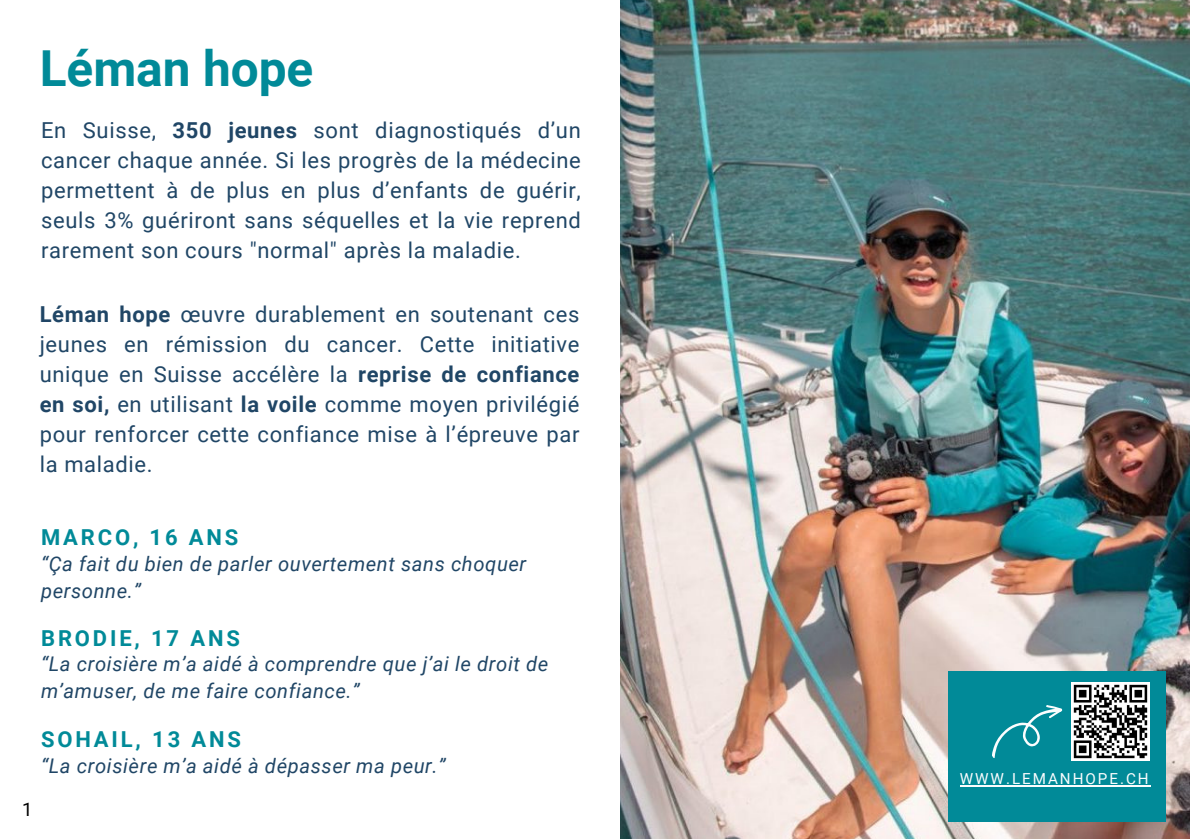
<style>
.page{position:relative;width:1190px;height:839px;background:#fff}
.page>*{position:absolute;margin:0;border:0;box-sizing:border-box;transform-origin:0 0}
.t1{font:700 49.6px "Roboto";color:#018a98}
.t2{font:22px/30px "Roboto";letter-spacing:.03em;color:#204666;text-align:justify}
.t3{font:700 22px "Roboto";letter-spacing:.13em;color:#018a98}
.t4{font:italic 20.2px/27px "Roboto";letter-spacing:.03em;color:#204666}
.t5{font:18.6px "Roboto";color:#000}
.t6{font:15.2px "Roboto";letter-spacing:.13em;color:#fbfdfe}
.s1{font-weight:700}
</style>
<div class="page">
<img style="left:621px;top:0;width:569px;height:838px">
<div style="left:949px;top:671px;width:217px;height:150px;background:#018a98"></div>
<hr style="left:960px;top:785px;width:191px;height:1px;background:#fbfdfe">
<svg style="left:992px;top:705px;width:71px;height:53px"></svg>
<img style="left:1072px;top:682px;width:78px;height:78px">
<p class="t1" style="left:40px;top:40px;width:275px">Léman hope</p>
<p class="t2" style="left:41px;top:115px;width:541px">En Suisse, <span class="s1">350 jeunes</span> sont diagnostiqués d’un cancer chaque année. Si les progrès de la médecine permettent à de plus en plus d’enfants de guérir, seuls 3% guériront sans séquelles et la vie reprend rarement son cours "normal" après la maladie.</p>
<p class="t2" style="left:40px;top:299px;width:541px"><span class="s1">Léman hope</span> œuvre durablement en soutenant ces jeunes en rémission du cancer. Cette initiative unique en Suisse accélère la <span class="s1">reprise de confiance en soi,</span> en utilisant <span class="s1">la voile</span> comme moyen privilégié pour renforcer cette confiance mise à l’épreuve par la maladie.</p>
<p class="t5" style="left:22px;top:798px;width:12px">1</p>
<p class="t3" style="left:41px;top:524px;width:199px">MARCO, 16 ANS</p>
<p class="t4" style="left:41px;top:550px;width:487px">“Ça fait du bien de parler ouvertement sans choquer personne.”</p>
<p class="t3" style="left:41px;top:625px;width:200px">BRODIE, 17 ANS</p>
<p class="t4" style="left:41px;top:651px;width:509px">“La croisière m’a aidé à comprendre que j’ai le droit de m’amuser, de me faire confiance.”</p>
<p class="t3" style="left:41px;top:727px;width:201px">SOHAIL, 13 ANS</p>
<p class="t4" style="left:41px;top:752px;width:406px">“La croisière m’a aidé à dépasser ma peur.”</p>
<p class="t6" style="left:960px;top:770px;width:190px">WWW.LEMANHOPE.CH</p>
</div>
